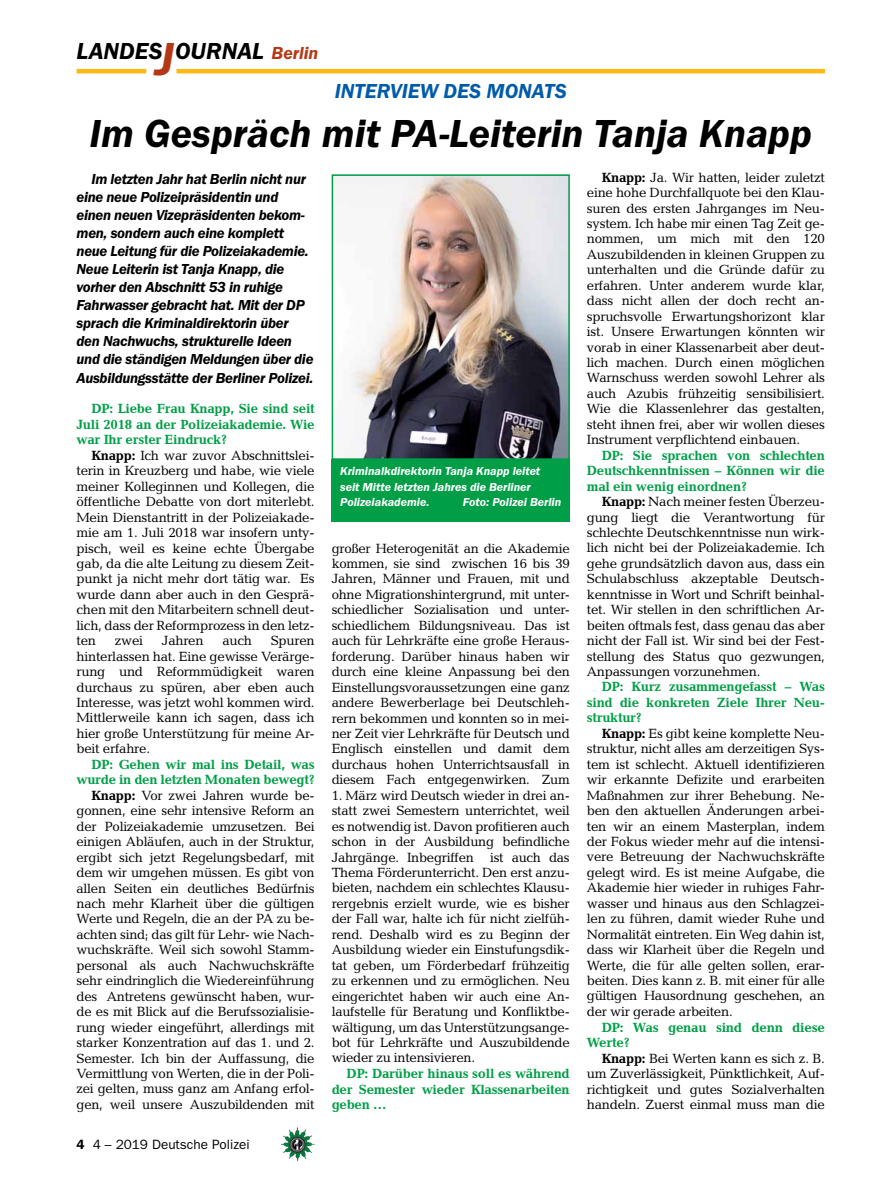
<style>
.page{position:relative;width:893px;height:1191px;background:#fff}
.page>*{position:absolute;margin:0;border:0;box-sizing:border-box;transform-origin:0 0}
.t1{font:italic 600 40.5px "Franklin Gothic Itc T";color:#000}
.t2{font:italic 600 24px "Franklin Gothic Itc T";color:#000}
.t3{font:italic 600 21px "Franklin Gothic Itc T";color:#005baa}
.t4{font:italic 600 15px/18px "Franklin Gothic Itc T";letter-spacing:-.02em;color:#000}
.t5{font:13.5px/15.5px "Candida";letter-spacing:-.02em;color:#000;text-align:justify}
.t6{font:700 13.5px/15.5px "Candida";letter-spacing:-.02em;color:#009f47;text-align:justify}
.t7{font:13.5px "Franklin Gothic";color:#000}
.t8{font:italic 600 12px/15.5px "Franklin Gothic Itc T";color:#fff}
.s1{font-size:48px;color:#b33916}
.s2{font-size:18px;color:#b33916}
.s3{font-weight:700}
.s4{font-weight:700;color:#009f47}
.s5{font-weight:600}
</style>
<div class="page">
<hr style="left:77px;top:69px;width:69px;height:4px;background:#fdb913">
<hr style="left:176px;top:69px;width:649px;height:4px;background:#fdb913">
<img style="left:281px;top:1128px;width:16px;height:24px">
<img style="left:335px;top:177px;width:232px;height:280px">
<div style="left:332px;top:174px;width:238px;height:286px;border:2px solid #009f47"></div>
<div style="left:332px;top:459px;width:238px;height:62px;background:#009f47"></div>
<h2 class="t2" style="left:77px;top:37px;width:243px">LANDES<span class="s1">J</span>OURNAL <span class="s2">Berlin</span></h2>
<h3 class="t3" style="left:335px;top:79px;width:43px">in tervie</h3>
<h3 class="t3" style="left:420px;top:79px;width:38px">w des</h3>
<h3 class="t3" style="left:487px;top:79px;width:32px">mona</h3>
<h3 class="t3" style="left:544px;top:79px;width:22px">ts</h3>
<h1 class="t1" style="left:89px;top:110px;width:724px">Im Gespräch mit PA-Leiterin Tanja Knapp</h1>
<p class="t4" style="left:77px;top:170px;width:238px;text-indent:15px">Im letzten Jahr hat Berlin nicht nur eine neue Polizeipräsidentin und einen neuen Vizepräsidenten bekom&shy;men, sondern auch eine komplett neue Leitung für die Polizeiakademie.<br>Neue Leiterin ist Tanja Knapp, die vorher den Abschnitt 53 in ruhige Fahrwasser gebracht hat. Mit der DP sprach die Kriminaldirektorin über den Nachwuchs, strukturelle Ideen und die ständigen Meldungen über die Ausbildungsstätte der Berliner Polizei.</p>
<p class="t6" style="left:77px;top:401px;width:240px;text-indent:15px">DP: Liebe Frau Knapp, Sie sind seit Juli 2018 an der Polizeiakademie. Wie war Ihr erster Eindruck?</p>
<p class="t5" style="left:77px;top:447px;width:240px;text-indent:15px"><span class="s3">Knapp:</span> Ich war zuvor Abschnittslei&shy;terin in Kreuzberg und habe, wie viele meiner Kolleginnen und Kollegen, die öffentliche Debatte von dort miterlebt.<br>Mein Dienstantritt in der Polizeiakade&shy;mie am 1. Juli 2018 war insofern unty&shy;pisch, weil es keine echte Übergabe gab, da die alte Leitung zu diesem Zeit&shy;punkt ja nicht mehr dort tätig war. Es wurde dann aber auch in den Gesprä&shy;chen mit den Mitarbeitern schnell deut&shy;lich, dass der Reformprozess in den letz&shy;ten</p>
<p class="t5" style="left:77px;top:633px;width:240px;text-indent:194px">Spuren hinterlassen hat. Eine gewisse Verärge&shy;rung und Reformmüdigkeit waren durchaus zu spüren, aber eben auch Interesse, was jetzt wohl kommen wird.<br>Mittlerweile kann ich sagen, dass ich hier große Unterstützung für meine Ar&shy;beit erfahre.</p>
<p class="t5" style="left:77px;top:756px;width:240px;text-align:right"><span class="s4">DP: Gehen wir mal ins Detail, was wurde in den letzten Monaten bewegt?<br></span><span class="s3">Knapp:</span> Vor zwei Jahren wurde be&shy;gonnen, eine sehr intensive Reform an der Polizeiakademie umzusetzen. Bei einigen Abläufen, auch in der Struktur, ergibt sich jetzt Regelungsbedarf, mit dem wir umgehen müssen. Es gibt von allen Seiten ein deutliches Bedürfnis nach mehr Klarheit über die gültigen Werte und Regeln, die an der PA zu be&shy;achten sind; das gilt für Lehr- wie Nach&shy;wuchskräfte. Weil sich sowohl Stamm&shy;personal als auch Nachwuchskräfte sehr eindringlich die Wiedereinführung des Antretens gewünscht haben, wur&shy;de es mit Blick auf die Berufssozialisie&shy;rung wieder eingeführt, allerdings mit starker Konzentration auf das 1. und 2.<br>Semester. Ich bin der Auffassung, die Vermittlung von Werten, die in der Poli&shy;zei gelten, muss ganz am Anfang erfol&shy;gen, weil unsere Auszubildenden mit</p>
<p class="t5" style="left:115px;top:633px;width:30px">zwei</p>
<p class="t5" style="left:162px;top:633px;width:43px">Jahren</p>
<p class="t5" style="left:222px;top:633px;width:31px">auch</p>
<p class="t7" style="left:77px;top:1136px;width:175px"><span class="s5">4</span> 4 – 2019 Deutsche Polizei</p>
<p class="t8" style="left:340px;top:463px;width:202px">Kriminalkdirektorin Tanja Knapp leitet seit Mitte letzten Jahres die Berliner<br>Polizeiakademie.</p>
<p class="t8" style="left:463px;top:494px;width:100px">Foto: Polizei Berlin</p>
<p class="t5" style="left:332px;top:540px;width:240px">großer Heterogenität an die Akademie kommen, sie sind zwischen 16 bis 39<br>Jahren, Männer und Frauen, mit und ohne Migrationshintergrund, mit unter&shy;schiedlicher Sozialisation und unter&shy;schiedlichem Bildungsniveau. Das ist auch für Lehrkräfte eine große Heraus&shy;forderung. Darüber hinaus haben wir durch eine kleine Anpassung bei den Einstellungsvoraussetzungen eine ganz andere Bewerberlage bei Deutschleh&shy;rern bekommen und konnten so in mei&shy;ner Zeit vier Lehrkräfte für Deutsch und Englisch einstellen und damit dem durchaus hohen Unterrichtsausfall in diesem Fach entgegenwirken. Zum</p>
<p class="t5" style="left:332px;top:787px;width:240px">1. März wird Deutsch wieder in drei an&shy;statt zwei Semestern unterrichtet, weil es notwendig ist. Davon profitieren auch schon in der Ausbildung befindliche Jahrgänge. Inbegriffen ist auch das Thema Förderunterricht. Den erst anzu&shy;bieten, nachdem ein schlechtes Klausu&shy;rergebnis erzielt wurde, wie es bisher der Fall war, halte ich für nicht zielfüh&shy;rend. Deshalb wird es zu Beginn der Ausbildung wieder ein Einstufungsdik&shy;tat geben, um Förderbedarf frühzeitig zu erkennen und zu ermöglichen. Neu eingerichtet haben wir auch eine An&shy;laufstelle für Beratung und Konfliktbe&shy;wältigung, um das Unterstützungsange&shy;bot für Lehrkräfte und Auszubildende wieder zu intensivieren.</p>
<p class="t6" style="left:332px;top:1065px;width:240px;text-indent:15px">DP: Darüber hinaus soll es während der Semester wieder Klassenarbeiten geben …</p>
<p class="t5" style="left:587px;top:169px;width:240px;text-indent:15px"><span class="s3">Knapp:</span> Ja. Wir hatten, leider zuletzt eine hohe Durchfallquote bei den Klau&shy;suren des ersten Jahrganges im Neu&shy;system. Ich habe mir einen Tag Zeit ge&shy;nommen, um mich mit den 120<br>Auszubildenden in kleinen Gruppen zu unterhalten und die Gründe dafür zu erfahren. Unter anderem wurde klar, dass nicht allen der doch recht an&shy;spruchsvolle Erwartungshorizont klar ist. Unsere Erwartungen könnten wir vorab in einer Klassenarbeit aber deut&shy;lich machen. Durch einen möglichen Warnschuss werden sowohl Lehrer als auch Azubis frühzeitig sensibilisiert.<br>Wie die Klassenlehrer das gestalten, steht ihnen frei, aber wir wollen dieses Instrument verpflichtend einbauen.</p>
<p class="t6" style="left:587px;top:447px;width:240px;text-indent:15px">DP: Sie sprachen von schlechten Deutschkenntnissen – Können wir die mal ein wenig einordnen?</p>
<p class="t5" style="left:587px;top:494px;width:240px;text-indent:15px"><span class="s3">Knapp:</span> Nach meiner festen Überzeu&shy;gung liegt die Verantwortung für schlechte Deutschkenntnisse nun wirk&shy;lich nicht bei der Polizeiakademie. Ich gehe grundsätzlich davon aus, dass ein Schulabschluss akzeptable Deutsch&shy;kenntnisse in Wort und Schrift beinhal&shy;tet. Wir stellen in den schriftlichen Ar&shy;beiten oftmals fest, dass genau das aber nicht der Fall ist. Wir sind bei der Fest&shy;stellung des Status quo gezwungen, Anpassungen vorzunehmen.</p>
<p class="t6" style="left:587px;top:679px;width:240px;text-indent:15px">DP: Kurz zusammengefasst – Was sind die konkreten Ziele Ihrer Neu&shy;struktur?</p>
<p class="t5" style="left:587px;top:725px;width:240px;text-indent:15px"><span class="s3">Knapp:</span> Es gibt keine komplette Neu&shy;struktur, nicht alles am derzeitigen Sys&shy;tem ist schlecht. Aktuell identifizieren wir erkannte Defizite und erarbeiten Maßnahmen zur ihrer Behebung. Ne&shy;ben den aktuellen Änderungen arbei&shy;ten wir an einem Masterplan, indem der Fokus wieder mehr auf die intensi&shy;vere Betreuung der Nachwuchskräfte gelegt wird. Es ist meine Aufgabe, die Akademie hier wieder in ruhiges Fahr&shy;wasser und hinaus aus den Schlagzei&shy;len zu führen, damit wieder Ruhe und Normalität eintreten. Ein Weg dahin ist, dass wir Klarheit über die Regeln und Werte, die für alle gelten sollen, erar&shy;beiten. Dies kann z. B. mit einer für alle gültigen Hausordnung geschehen, an der wir gerade arbeiten.</p>
<p class="t6" style="left:587px;top:1019px;width:240px;text-indent:15px">DP: Was genau sind denn diese<br>Werte?</p>
<p class="t5" style="left:587px;top:1050px;width:240px;text-indent:15px"><span class="s3">Knapp:</span> Bei Werten kann es sich z. B. um Zuverlässigkeit, Pünktlichkeit, Auf&shy;richtigkeit und gutes Sozialverhalten handeln. Zuerst einmal muss man die</p>
</div>
